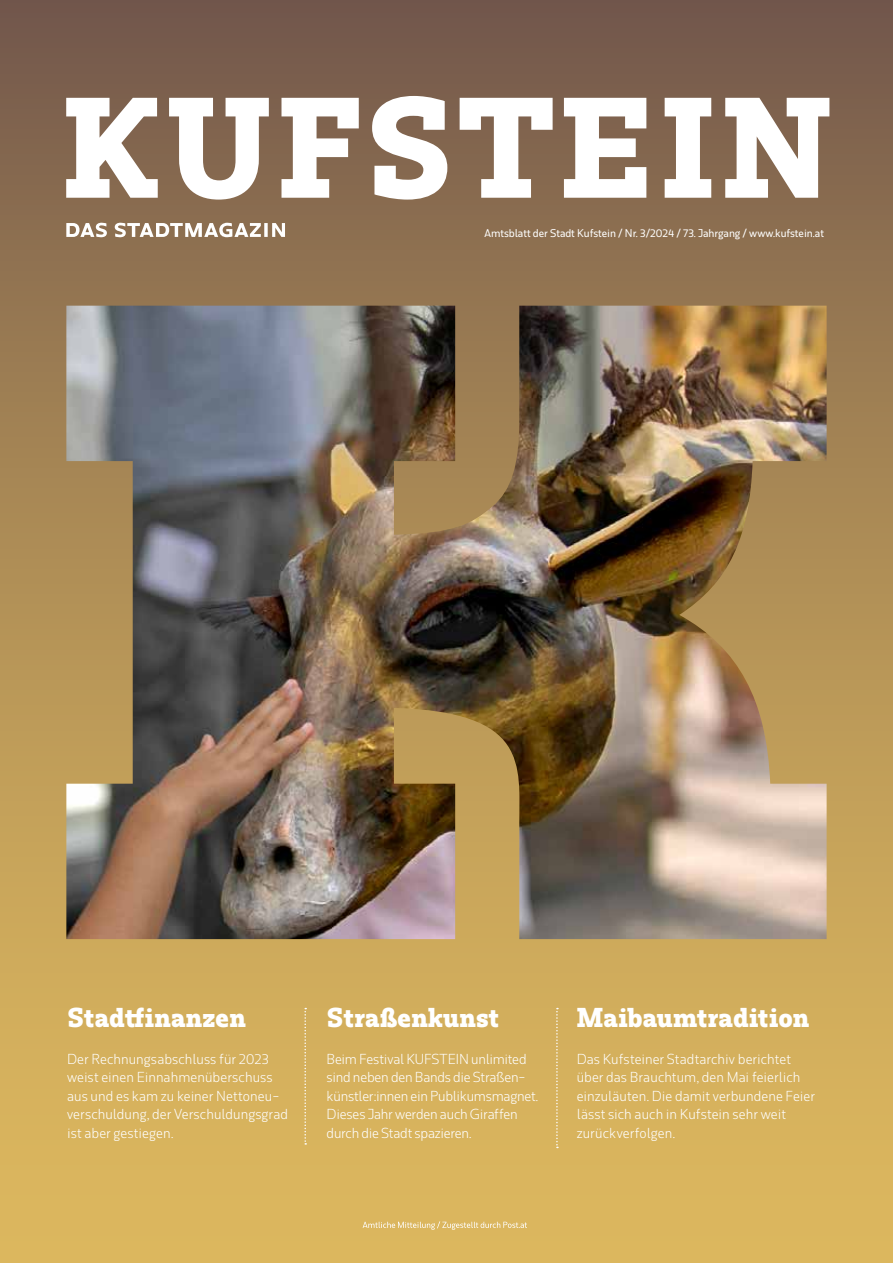
<style>
.page{position:relative;width:893px;height:1263px;background:#fff}
.page>*{position:absolute;margin:0;border:0;box-sizing:border-box;transform-origin:0 0}
.t1{font:700 25.5px "Rum Serif";letter-spacing:.005em;color:#fff}
.t2{font:300 13.5px/18.5px "Rum Sans";letter-spacing:.005em;color:#fff}
.t3{font:500 10.5px "Rum Sans";color:#fff}
</style>
<div class="page">
<div style="left:0;top:0;width:893px;height:1263px;background:linear-gradient(to bottom,#795d4d,#e8c160)"></div>
<img style="left:66px;top:306px;width:761px;height:633px">
<svg style="left:363px;top:1221px;width:164px;height:9px"></svg>
<svg style="left:66px;top:96px;width:763px;height:104px"></svg>
<svg style="left:66px;top:223px;width:219px;height:14px"></svg>
<svg style="left:304px;top:1008px;width:2px;height:136px"></svg>
<svg style="left:556px;top:1008px;width:2px;height:140px"></svg>
<p class="t3" style="left:485px;top:227px;width:341px">Amtsblatt der Stadt Kufstein / Nr. 3/2024 / 73. Jahrgang / www.kufstein.at</p>
<h1 class="t1" style="left:67px;top:1002px;width:180px">Stadtfinanzen</h1>
<p class="t2" style="left:67px;top:1050px;width:222px">Der Rechnungsabschluss für 2023 weist einen Einnahmenüberschuss aus und es kam zu keiner Nettoneu&shy;verschuldung, der Verschuldungsgrad ist aber gestiegen.</p>
<h1 class="t1" style="left:327px;top:1002px;width:174px">Straßenkunst</h1>
<p class="t2" style="left:327px;top:1050px;width:213px">Beim Festival KUFSTEIN unlimited sind neben den Bands die Straßen&shy;künstler:innen ein Publikumsmagnet.<br>Dieses Jahr werden auch Giraffen durch die Stadt spazieren.</p>
<h1 class="t1" style="left:577px;top:1002px;width:234px">Maibaumtradition</h1>
<p class="t2" style="left:577px;top:1050px;width:240px">Das Kufsteiner Stadtarchiv berichtet über das Brauchtum, den Mai feierlich einzuläuten. Die damit verbundene Feier lässt sich auch in Kufstein sehr weit zurückverfolgen.</p>
</div>
